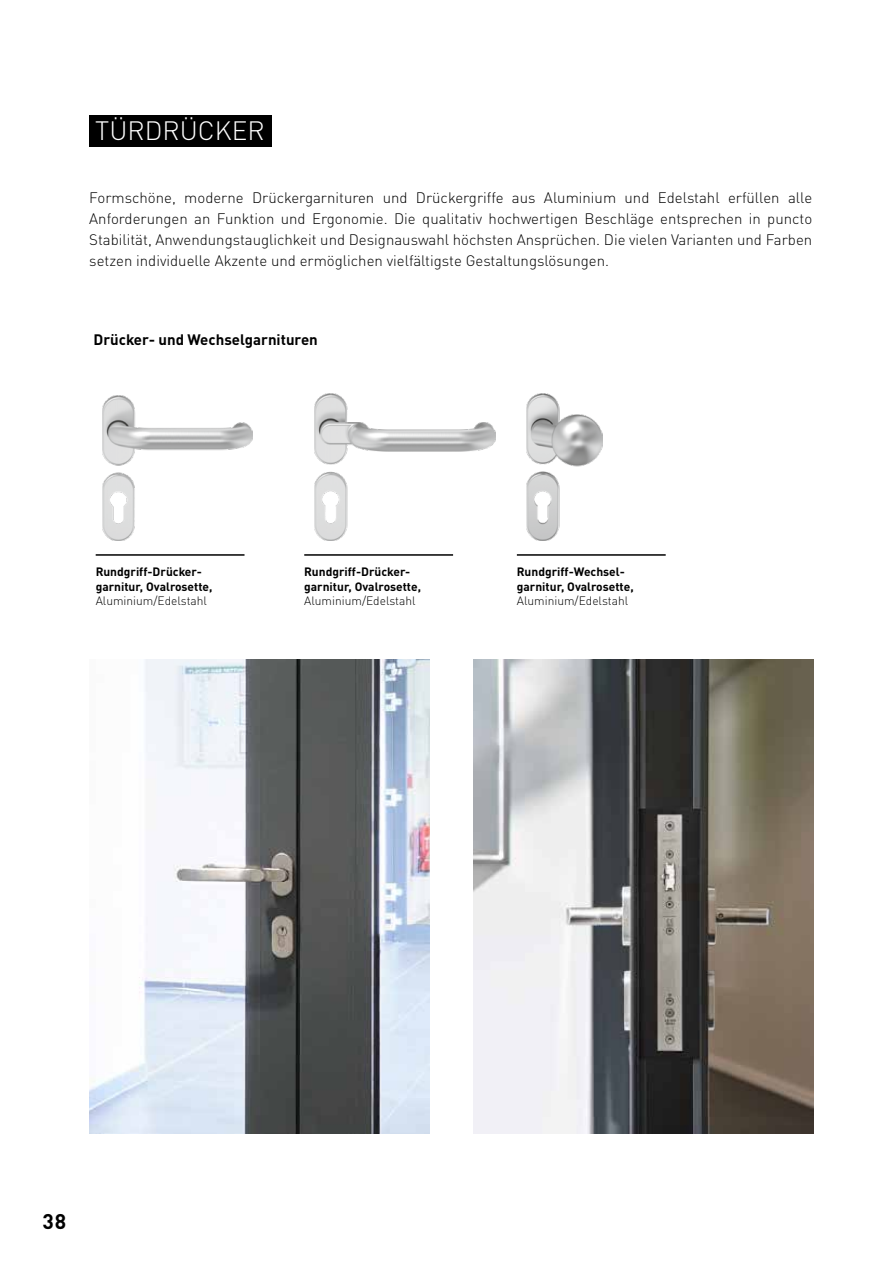
<style>
.page{position:relative;width:893px;height:1263px;background:#fff}
.page>*{position:absolute;margin:0;border:0;box-sizing:border-box;transform-origin:0 0}
.t1{font:300 26.25px "DIN Pro";color:#fff}
.t2{font:700 21px "DIN Pro";color:#000}
.t3{font:300 15px/21px "DIN Pro";color:#000;text-align:justify}
.t4{font:700 15px "DIN Pro";color:#000}
.t5{font:700 12px/14.4px "DIN Pro";color:#000}
.t6{font:300 12px "DIN Pro";color:#000}
</style>
<div class="page">
<img style="left:103px;top:396px;width:149px;height:144px">
<img style="left:526px;top:394px;width:76px;height:146px">
<img style="left:314px;top:394px;width:181px;height:146px">
<div style="left:89px;top:115px;width:182px;height:32px;background:#000"></div>
<hr style="left:96px;top:554px;width:148px;height:2px;background:#000">
<hr style="left:304px;top:554px;width:149px;height:2px;background:#000">
<hr style="left:517px;top:554px;width:149px;height:2px;background:#000">
<img style="left:89px;top:659px;width:340px;height:475px">
<img style="left:473px;top:659px;width:340px;height:475px">
<h1 class="t1" style="left:95px;top:111px;width:171px">TÜRDRÜCKER</h1>
<p class="t3" style="left:89px;top:186px;width:724px">Formschöne, moderne Drückergarnituren und Drückergriffe aus Aluminium und Edelstahl erfüllen alle Anforderungen an Funktion und Ergonomie. Die qualitativ hochwertigen Beschläge entsprechen in puncto Stabilität, Anwendungstauglichkeit und Designauswahl höchsten Ansprüchen. Die vielen Varianten und Farben setzen individuelle Akzente und ermöglichen vielfältigste Gestaltungslösungen.</p>
<p class="t4" style="left:94px;top:328px;width:226px">Drücker- und Wechselgarnituren</p>
<p class="t5" style="left:96px;top:564px;width:118px">Rundgriff-Drücker&shy;garnitur, Ovalrosette,</p>
<p class="t6" style="left:96px;top:592px;width:113px">Aluminium/Edelstahl</p>
<p class="t5" style="left:304px;top:564px;width:118px">Rundgriff-Drücker&shy;garnitur, Ovalrosette,</p>
<p class="t6" style="left:304px;top:592px;width:113px">Aluminium/Edelstahl</p>
<p class="t5" style="left:517px;top:564px;width:118px">Rundgriff-Wechsel&shy;garnitur, Ovalrosette,</p>
<p class="t6" style="left:517px;top:592px;width:113px">Aluminium/Edelstahl</p>
<h2 class="t2" style="left:43px;top:1205px;width:25px">38</h2>
</div>
